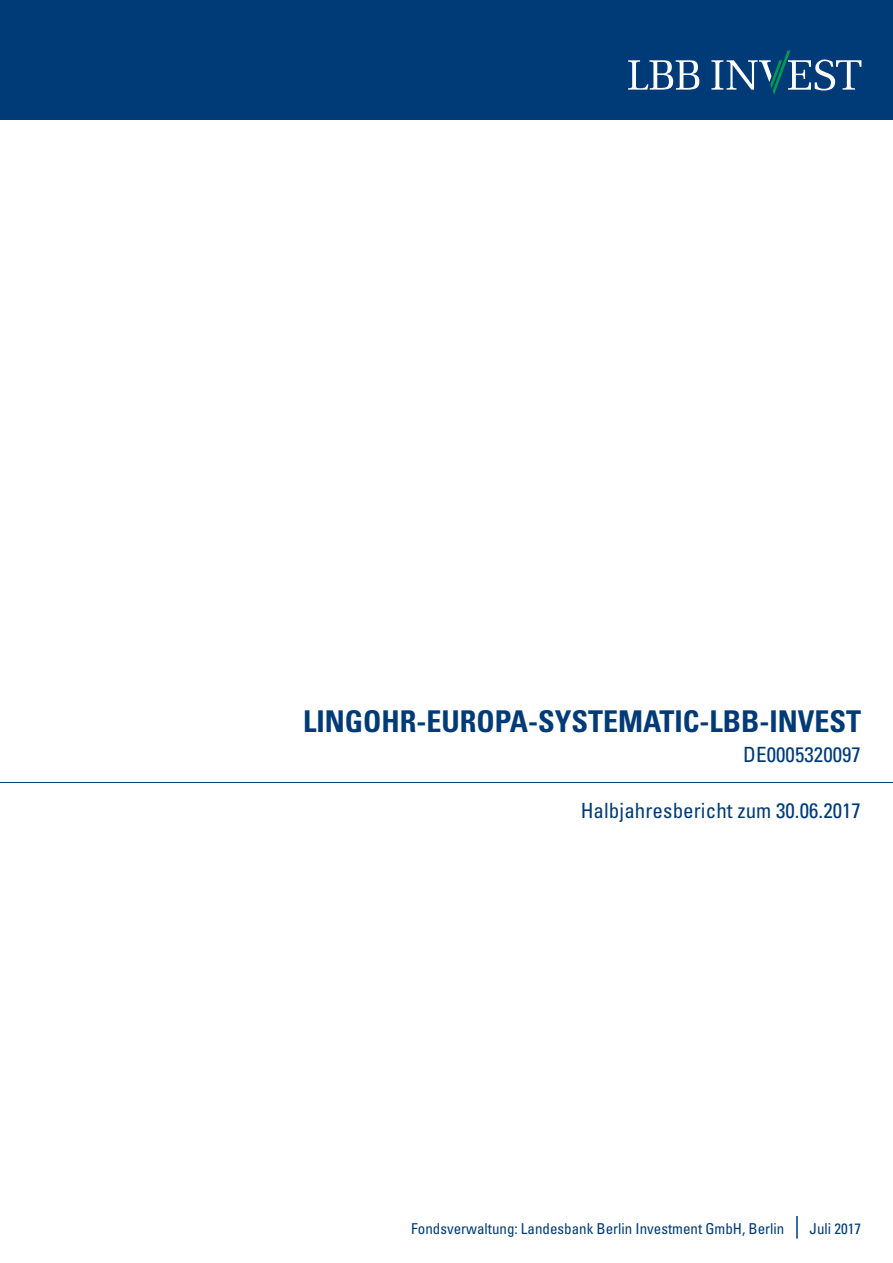
<style>
.page{position:relative;width:893px;height:1263px;background:#fff}
.page>*{position:absolute;margin:0;border:0;box-sizing:border-box;transform-origin:0 0}
.t1{font:700 condensed 30px "Univers";color:#003b77}
.t2{font:condensed 21px "Univers";letter-spacing:.005em;color:#003b77}
.t3{font:condensed 15px "Univers";color:#003b77}
</style>
<div class="page">
<div style="left:0;top:0;width:893px;height:119px;background:#003b77"></div>
<svg style="left:628px;top:60px;width:71px;height:30px"></svg>
<svg style="left:711px;top:51px;width:150px;height:44px"></svg>
<hr style="left:796px;top:1216px;width:2px;height:22px;background:#003b77">
<hr style="left:0;top:782px;width:893px;height:1px;background:#003b77">
<h1 class="t1" style="left:303px;top:710px;width:559px">LINGOHR-EUROPA-SYSTEMATIC-LBB-INVEST</h1>
<h2 class="t2" style="left:743px;top:747px;width:119px">DE0005320097</h2>
<h2 class="t2" style="left:581px;top:803px;width:282px">Halbjahresbericht zum 30.06.2017</h2>
<p class="t3" style="left:411px;top:1223px;width:375px">Fondsverwaltung: Landesbank Berlin Investment GmbH, Berlin</p>
<p class="t3" style="left:810px;top:1223px;width:53px">Juli 2017</p>
</div>
